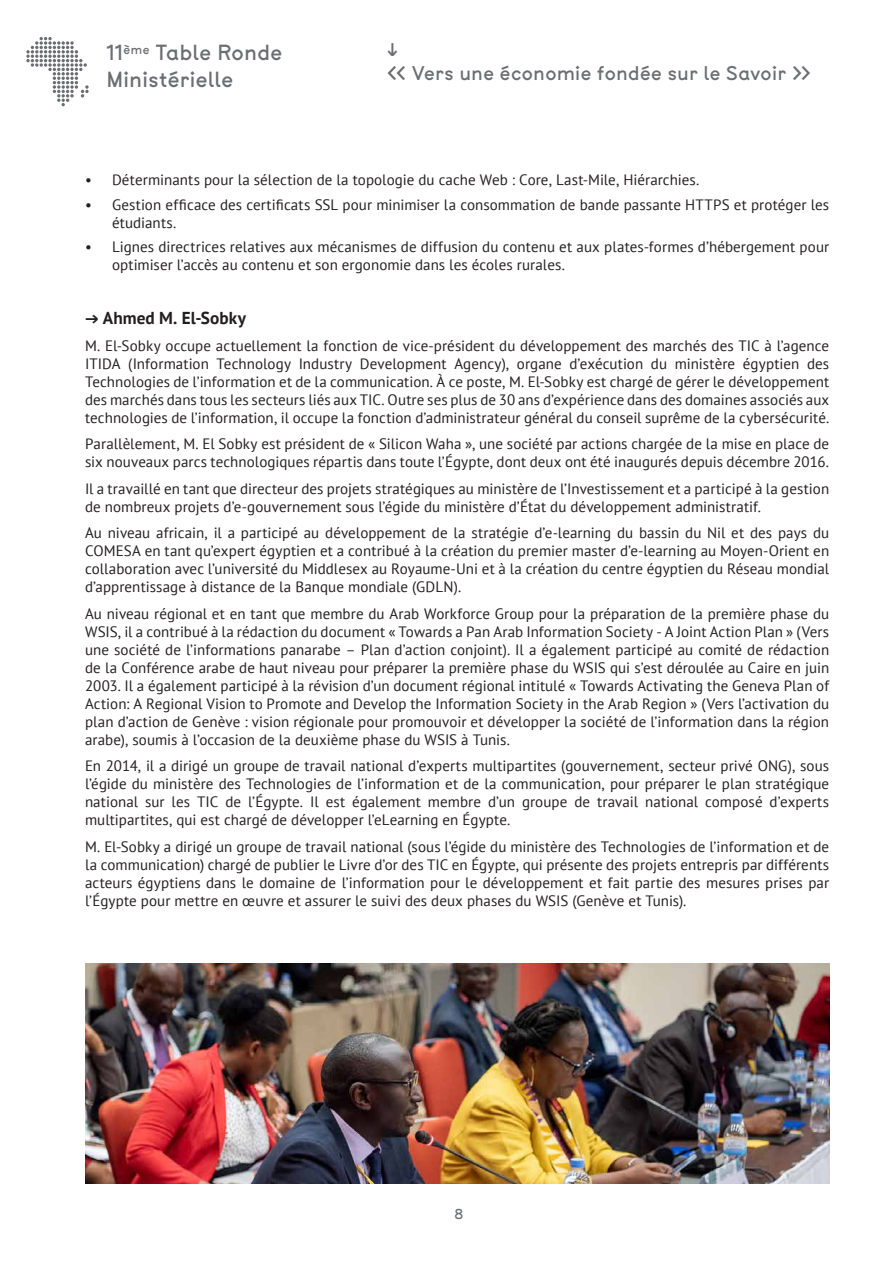
<style>
.page{position:relative;width:893px;height:1263px;background:#fff}
.page>*{position:absolute;margin:0;border:0;box-sizing:border-box;transform-origin:0 0}
.t1{font:20.55px/26.2px "Btp";letter-spacing:.025em;color:#6c6d70}
.t2{font:18.6px/24px "Btp";letter-spacing:.03em;color:#6c6d70}
.t3{font:700 17.25px "PT Sans";color:#231f20}
.special-events-descr{font:15px/18px "PT Sans";letter-spacing:.005em;color:#231f20;text-align:justify}
.t4{font:13.5px "Btp";color:#6c6d70}
.s1{font-family:"Btp";font-weight:400}
</style>
<div class="page">
<svg style="left:26px;top:37px;width:63px;height:69px"></svg>
<img style="left:85px;top:964px;width:744px;height:219px">
<h1 class="t1" style="left:107px;top:40px;width:177px">11<sup>ème</sup> Table Ronde<br>Ministérielle</h1>
<p class="t2" style="left:387px;top:37px;width:426px">↓<br>&lt;&lt; Vers une économie fondée sur le Savoir &gt;&gt;</p>
<p class="special-events-descr" style="left:85px;top:171px;width:616px">• Déterminants pour la sélection de la topologie du cache Web : Core, Last-Mile, Hiérarchies.</p>
<p class="special-events-descr" style="left:112px;top:195px;width:719px;text-indent:-27px">• Gestion efficace des certificats SSL pour minimiser la consommation de bande passante HTTPS et protéger les étudiants.</p>
<p class="special-events-descr" style="left:112px;top:237px;width:719px;text-indent:-27px">• Lignes directrices relatives aux mécanismes de diffusion du contenu et aux plates-formes d’hébergement pour optimiser l’accès au contenu et son ergonomie dans les écoles rurales.</p>
<p class="t3" style="left:85px;top:307px;width:162px"><span class="s1">→</span> Ahmed M. El-Sobky</p>
<p class="special-events-descr" style="left:85px;top:336px;width:746px">M. El-Sobky occupe actuellement la fonction de vice-président du développement des marchés des TIC à l’agence ITIDA (Information Technology Industry Development Agency), organe d’exécution du ministère égyptien des Technologies de l’information et de la communication. À ce poste, M. El-Sobky est chargé de gérer le développement des marchés dans tous les secteurs liés aux TIC. Outre ses plus de 30 ans d’expérience dans des domaines associés aux technologies de l’information, il occupe la fonction d’administrateur général du conseil suprême de la cybersécurité.</p>
<p class="special-events-descr" style="left:85px;top:435px;width:746px">Parallèlement, M. El Sobky est président de « Silicon Waha », une société par actions chargée de la mise en place de six nouveaux parcs technologiques répartis dans toute l’Égypte, dont deux ont été inaugurés depuis décembre 2016.</p>
<p class="special-events-descr" style="left:85px;top:479px;width:746px">Il a travaillé en tant que directeur des projets stratégiques au ministère de l’Investissement et a participé à la gestion de nombreux projets d’e-gouvernement sous l’égide du ministère d’État du développement administratif.</p>
<p class="special-events-descr" style="left:85px;top:524px;width:746px">Au niveau africain, il a participé au développement de la stratégie d’e-learning du bassin du Nil et des pays du COMESA en tant qu’expert égyptien et a contribué à la création du premier master d’e-learning au Moyen-Orient en collaboration avec l’université du Middlesex au Royaume-Uni et à la création du centre égyptien du Réseau mondial d’apprentissage à distance de la Banque mondiale (GDLN).</p>
<p class="special-events-descr" style="left:85px;top:604px;width:746px">Au niveau régional et en tant que membre du Arab Workforce Group pour la préparation de la première phase du WSIS, il a contribué à la rédaction du document « Towards a Pan Arab Information Society - A Joint Action Plan » (Vers une société de l’informations panarabe – Plan d’action conjoint). Il a également participé au comité de rédaction de la Conférence arabe de haut niveau pour préparer la première phase du WSIS qui s’est déroulée au Caire en juin 2003. Il a également participé à la révision d’un document régional intitulé « Towards Activating the Geneva Plan of Action: A Regional Vision to Promote and Develop the Information Society in the Arab Region » (Vers l’activation du plan d’action de Genève : vision régionale pour promouvoir et développer la société de l’information dans la région arabe), soumis à l’occasion de la deuxième phase du WSIS à Tunis.</p>
<p class="special-events-descr" style="left:85px;top:757px;width:746px">En 2014, il a dirigé un groupe de travail national d’experts multipartites (gouvernement, secteur privé ONG), sous l’égide du ministère des Technologies de l’information et de la communication, pour préparer le plan stratégique national sur les TIC de l’Égypte. Il est également membre d’un groupe de travail national composé d’experts multipartites, qui est chargé de développer l’eLearning en Égypte.</p>
<p class="special-events-descr" style="left:85px;top:837px;width:746px">M. El-Sobky a dirigé un groupe de travail national (sous l’égide du ministère des Technologies de l’information et de la communication) chargé de publier le Livre d’or des TIC en Égypte, qui présente des projets entrepris par différents acteurs égyptiens dans le domaine de l’information pour le développement et fait partie des mesures prises par l’Égypte pour mettre en œuvre et assurer le suivi des deux phases du WSIS (Genève et Tunis).</p>
<p class="t4" style="left:455px;top:1204px;width:10px">8</p>
</div>
